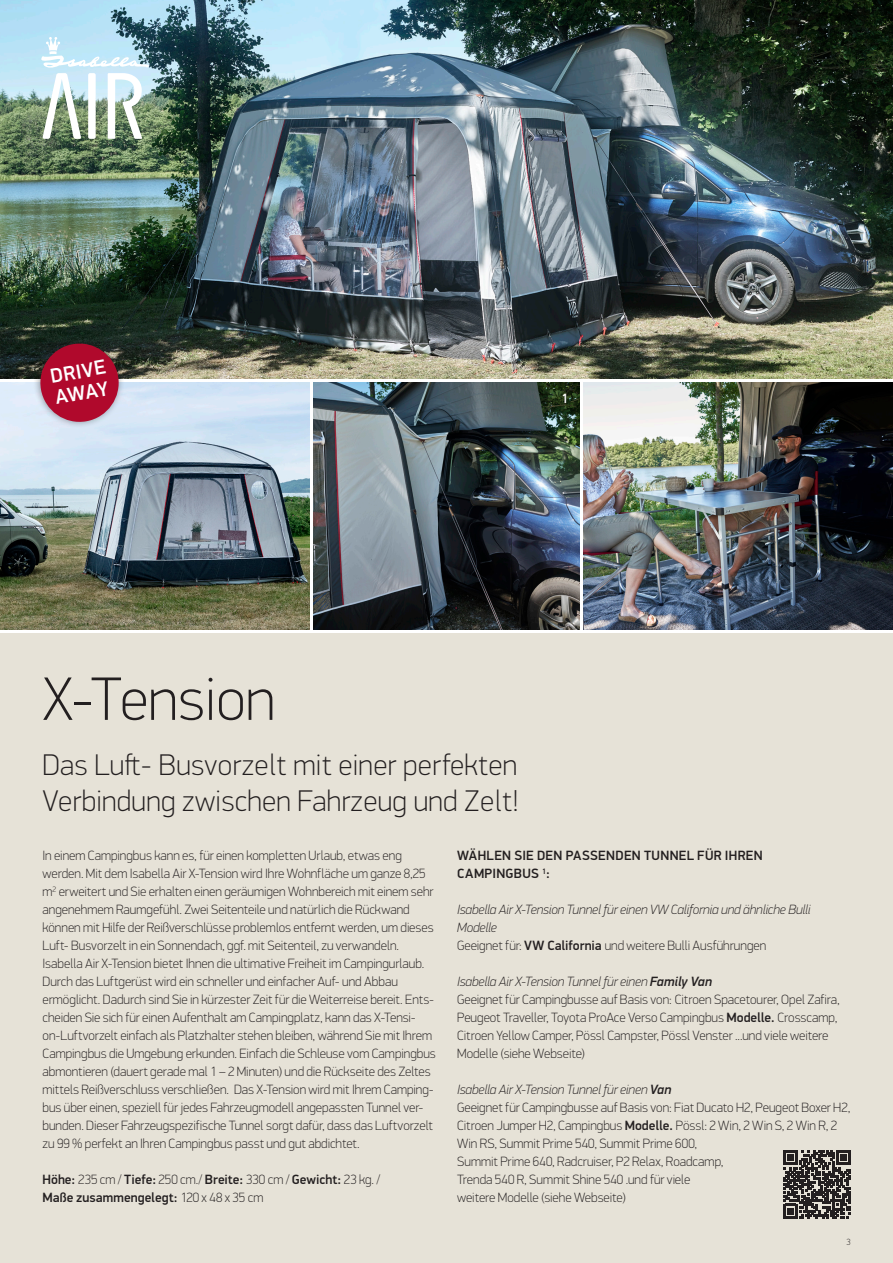
<style>
.page{position:relative;width:893px;height:1263px;background:#fff}
.page>*{position:absolute;margin:0;border:0;box-sizing:border-box;transform-origin:0 0}
.OVERSKRIFT_Produkt{font:100 61.5px "PF Din Display Pro";color:#231f20}
.UNDEROVERSKRIFT{font:100 30px/36px "PF Din Display Pro";letter-spacing:.01em;color:#231f20}
.t1{font:500 20.4px "PF Din Display Pro";color:#fff}
.BRØDTEKST_Produkt{font:100 13.5px/18px "PF Din Display Pro";color:#231f20}
.BRØDTEKST_Produkt-2{font:italic 100 13.5px/18px "PF Din Display Pro";letter-spacing:-.005em;color:#231f20}
.BRØDTEKST_Produkt-3{font:500 13.5px/18px "PF Din Display Pro";letter-spacing:.01em;color:#231f20}
.BILLEDTAL{font:500 13.5px "PF Din Display Pro";color:#fff}
.t2{font:100 9px "PF Din Display Pro";color:#231f20}
.s1{font-weight:100}
.s2{font-weight:500}
</style>
<div class="page">
<div style="left:0;top:634px;width:893px;height:629px;background:#e6e2d7"></div>
<img style="left:0;top:383px;width:309px;height:246px">
<img style="left:313px;top:383px;width:267px;height:246px">
<img style="left:584px;top:383px;width:309px;height:246px">
<img style="left:0;top:0;width:893px;height:378px">
<svg style="left:35px;top:37px;width:115px;height:102px"></svg>
<svg style="left:25px;top:329px;width:109px;height:108px"></svg>
<svg style="left:783px;top:1150px;width:68px;height:68px"></svg>
<p class="t1" style="left:48px;top:364px;width:57px;rotate:-10deg">DRIVE</p>
<p class="t1" style="left:53px;top:385px;width:56px;rotate:-10deg">AWAY</p>
<p class="BILLEDTAL" style="left:561px;top:390px;width:8px">1</p>
<p class="OVERSKRIFT_Produkt" style="left:43px;top:664px;width:234px">X-Tension</p>
<p class="UNDEROVERSKRIFT" style="left:43px;top:747px;width:478px">Das Luft- Busvorzelt mit einer perfekten<br>Verbindung zwischen Fahrzeug und Zelt!</p>
<p class="BRØDTEKST_Produkt" style="left:43px;top:847px;width:393px">In einem Campingbus kann es, für einen kompletten Urlaub, etwas eng werden. Mit dem Isabella Air X-Tension wird Ihre Wohnfläche um ganze 8,25 m<sup>2</sup> erweitert und Sie erhalten einen geräumigen Wohnbereich mit einem sehr angenehmem Raumgefühl. Zwei Seitenteile und natürlich die Rückwand können mit Hilfe der Reißverschlüsse problemlos entfernt werden, um dieses Luft- Busvorzelt in ein Sonnendach, ggf. mit Seitenteil, zu verwandeln.</p>
<p class="BRØDTEKST_Produkt" style="left:43px;top:955px;width:395px">Isabella Air X-Tension bietet Ihnen die ultimative Freiheit im Campingurlaub.<br>Durch das Luftgerüst wird ein schneller und einfacher Auf- und Abbau ermöglicht. Dadurch sind Sie in kürzester Zeit für die Weiterreise bereit. Ents&shy;cheiden Sie sich für einen Aufenthalt am Campingplatz, kann das X-Tensi&shy;on-Luftvorzelt einfach als Platzhalter stehen bleiben, während Sie mit Ihrem Campingbus die Umgebung erkunden. Einfach die Schleuse vom Campingbus abmontieren (dauert gerade mal 1 – 2 Minuten) und die Rückseite des Zeltes mittels Reißverschluss verschließen. Das X-Tension wird mit Ihrem Camping&shy;bus über einen, speziell für jedes Fahrzeugmodell angepassten Tunnel ver&shy;bunden. Dieser Fahrzeugspezifische Tunnel sorgt dafür, dass das Luftvorzelt zu 99 % perfekt an Ihren Campingbus passt und gut abdichtet.</p>
<p class="BRØDTEKST_Produkt-3" style="left:43px;top:1171px;width:339px">Höhe: <span class="s1">235 cm /</span> Tiefe: <span class="s1">250 cm./</span> Breite: <span class="s1">330 cm /</span> Gewicht: <span class="s1">23 kg. /<br></span>Maße zusammengelegt: <span class="s1">120 x 48 x 35 cm</span></p>
<p class="BRØDTEKST_Produkt-3" style="left:457px;top:847px;width:307px">WÄHLEN SIE DEN PASSENDEN TUNNEL FÜR IHREN<br>CAMPINGBUS <sup>1</sup>:</p>
<p class="BRØDTEKST_Produkt-2" style="left:457px;top:901px;width:355px">Isabella Air X-Tension Tunnel für einen VW California und ähnliche Bulli<br>Modelle</p>
<p class="BRØDTEKST_Produkt" style="left:457px;top:937px;width:311px">Geeignet für: <span class="s2">VW California</span> und weitere Bulli Ausführungen</p>
<p class="BRØDTEKST_Produkt-2" style="left:457px;top:973px;width:256px">Isabella Air X-Tension Tunnel für einen <span class="s2">Family Van</span></p>
<p class="BRØDTEKST_Produkt" style="left:457px;top:991px;width:384px">Geeignet für Campingbusse auf Basis von: Citroen Spacetourer, Opel Zafira, Peugeot Traveller, Toyota ProAce Verso Campingbus <span class="s2">Modelle.</span> Crosscamp, Citroen Yellow Camper, Pössl Campster, Pössl Venster ...und viele weitere Modelle (siehe Webseite)</p>
<p class="BRØDTEKST_Produkt-2" style="left:457px;top:1081px;width:216px">Isabella Air X-Tension Tunnel für einen <span class="s2">Van</span></p>
<p class="BRØDTEKST_Produkt" style="left:457px;top:1099px;width:395px">Geeignet für Campingbusse auf Basis von: Fiat Ducato H2, Peugeot Boxer H2, Citroen Jumper H2, Campingbus <span class="s2">Modelle.</span> Pössl: 2 Win, 2 Win S, 2 Win R, 2<br>Win RS, Summit Prime 540, Summit Prime 600,<br>Summit Prime 640, Radcruiser, P2 Relax, Roadcamp,<br>Trenda 540 R, Summit Shine 540 .und für viele<br>weitere Modelle (siehe Webseite)</p>
<p class="t2" style="left:846px;top:1237px;width:6px">3</p>
</div>
